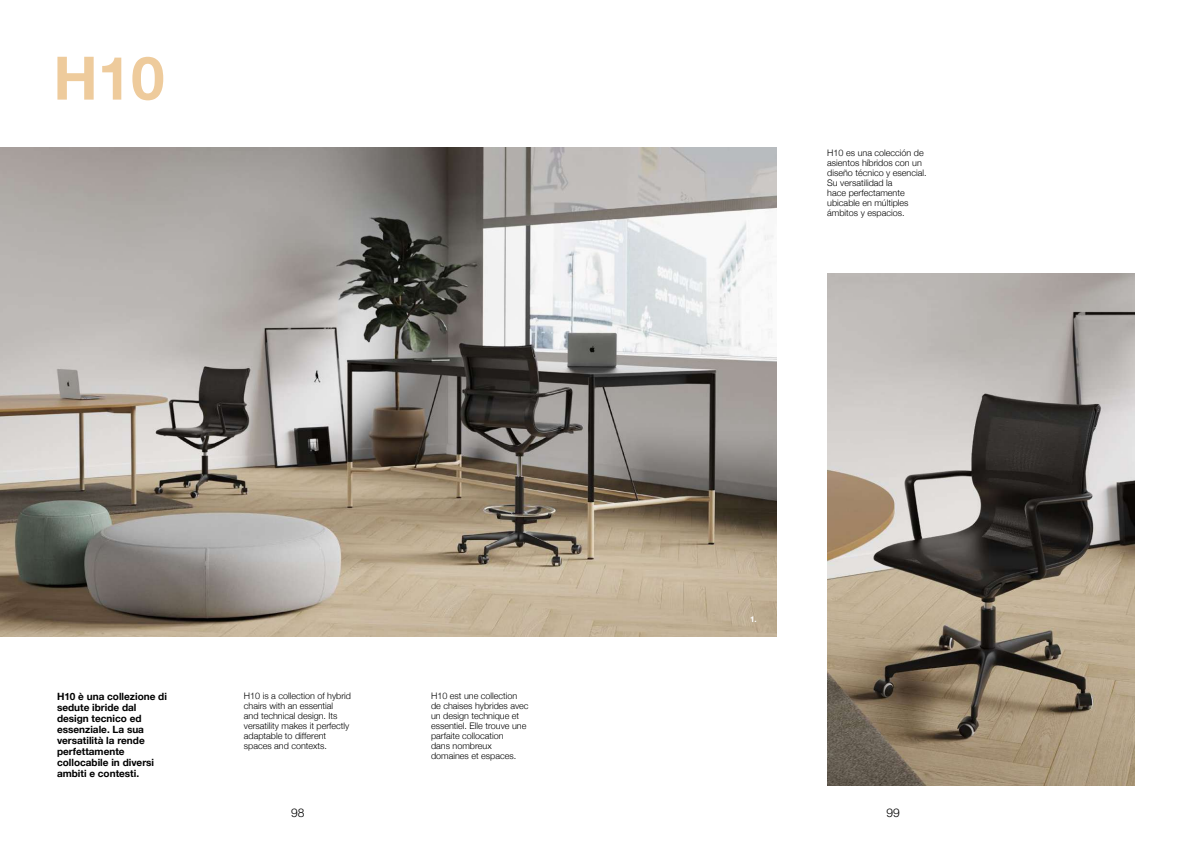
<style>
.page{position:relative;width:1191px;height:842px;background:#fff}
.page>*{position:absolute;margin:0;border:0;box-sizing:border-box;transform-origin:0 0}
.t1{font:700 60px "Helvetica Neue";color:#eecb9c}
.t2{font:300 12px "Helvetica Neue LT Pro";color:#000}
.t3{font:700 10px/11px "Helvetica Neue";color:#000}
.t4{font:300 9px/10px "Helvetica Neue";color:#000}
.t5{font:700 8px "Helvetica Neue";color:#fff}
</style>
<div class="page">
<img style="left:0;top:147px;width:776px;height:489px">
<img style="left:827px;top:274px;width:307px;height:511px">
<h1 class="t1" style="left:53px;top:41px;width:113px">H10</h1>
<p class="t3" style="left:57px;top:690px;width:111px">H10 è una collezione di sedute ibride dal design tecnico ed essenziale. La sua versatilità la rende perfettamente collocabile in diversi ambiti e contesti.</p>
<p class="t4" style="left:244px;top:690px;width:109px">H10 is a collection of hybrid chairs with an essential<br>and technical design. Its versatility makes it perfectly adaptable to different spaces and contexts.</p>
<p class="t4" style="left:431px;top:690px;width:99px">H10 est une collection de chaises hybrides avec un design technique et essentiel. Elle trouve une parfaite collocation<br>dans nombreux domaines et espaces.</p>
<p class="t4" style="left:827px;top:148px;width:101px">H10 es una colección de asientos híbridos con un diseño técnico y esencial.<br>Su versatilidad la<br>hace perfectamente ubicable en múltiples ámbitos y espacios.</p>
<p class="t5" style="left:750px;top:614px;width:8px">1.</p>
<h2 class="t2" style="left:291px;top:805px;width:15px">98</h2>
<h2 class="t2" style="left:886px;top:805px;width:15px">99</h2>
</div>
